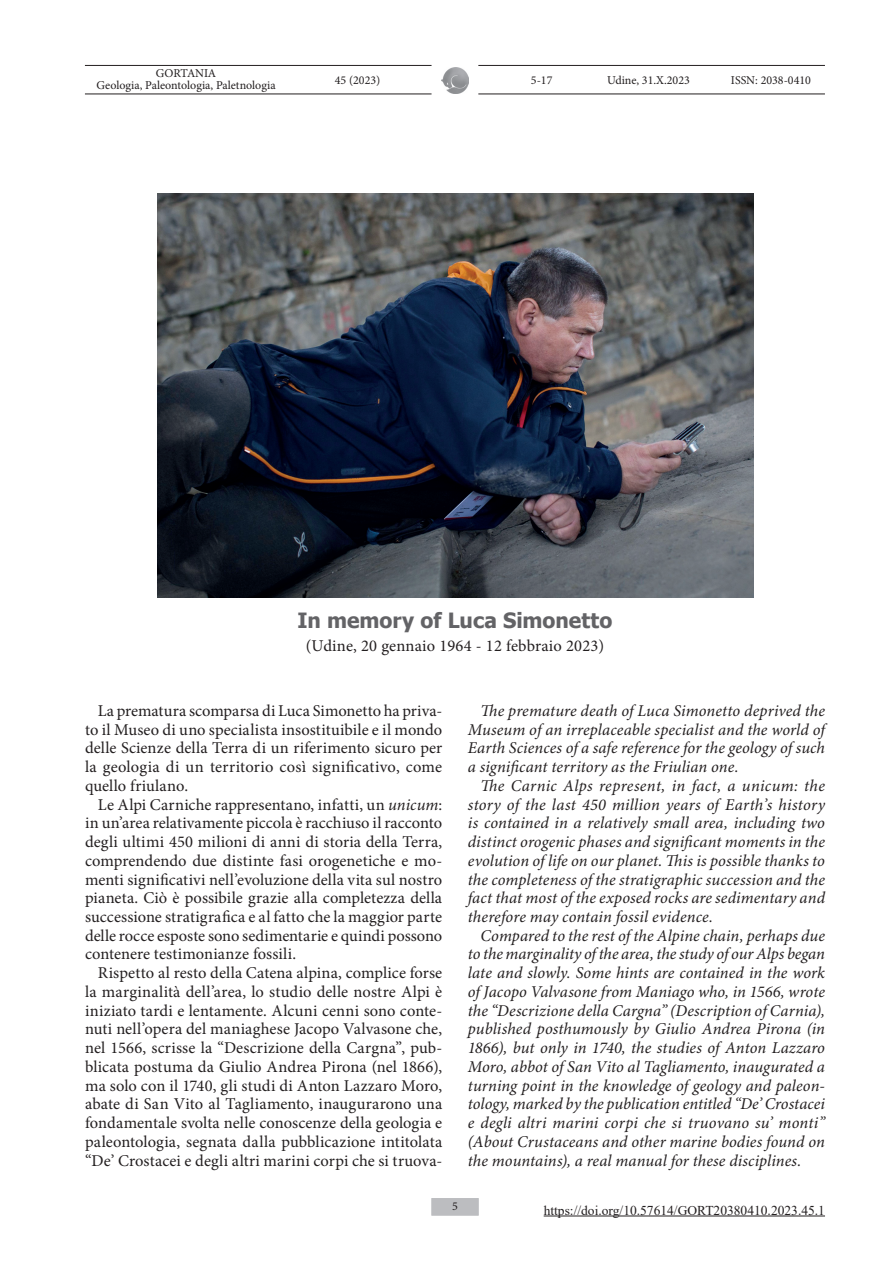
<style>
.page{position:relative;width:893px;height:1263px;background:#fff}
.page>*{position:absolute;margin:0;border:0;box-sizing:border-box;transform-origin:0 0}
.t1{font:700 21px "Tahoma";letter-spacing:-.005em;color:#636366}
.t2{font:16.5px/18.8px "Minion Pro";letter-spacing:.005em;color:#231f20;text-align:justify}
.t3{font:italic 16.5px/18.8px "Minion Pro";letter-spacing:.005em;color:#231f20;text-align:justify}
.t4{font:13.5px "Times New Roman";color:#231f20}
.t5{font:12px/12px "Minion Pro";color:#231f20;text-align:center}
.s1{font-style:italic}
</style>
<div class="page">
<div style="left:432px;top:1198px;width:46px;height:17px;background:#bcbdc0"></div>
<img style="left:158px;top:193px;width:595px;height:404px">
<hr style="left:478px;top:94px;width:347px;height:1px;background:#231f20">
<hr style="left:85px;top:94px;width:347px;height:1px;background:#231f20">
<hr style="left:478px;top:65px;width:347px;height:1px;background:#231f20">
<hr style="left:85px;top:65px;width:347px;height:1px;background:#231f20">
<img style="left:441px;top:67px;width:28px;height:27px">
<hr style="left:544px;top:1216px;width:281px;height:1px;background:#231f20">
<p class="t5" style="left:97px;top:67px;width:181px">GORTANIA<br>Geologia, Paleontologia, Paletnologia</p>
<p class="t5" style="left:335px;top:75px;width:47px">45 (2023)</p>
<p class="t5" style="left:531px;top:75px;width:23px">5-17</p>
<p class="t5" style="left:607px;top:75px;width:84px">Udine, 31.X.2023</p>
<p class="t5" style="left:731px;top:75px;width:82px">ISSN: 2038-0410</p>
<p class="t1" style="left:298px;top:606px;width:316px">In memory of Luca Simonetto</p>
<p class="t2" style="left:306px;top:636px;width:300px">(Udine, 20 gennaio 1964 - 12 febbraio 2023)</p>
<p class="t2" style="left:85px;top:701px;width:359px;text-indent:13px">La prematura scomparsa di Luca Simonetto ha priva&shy;to il Museo di uno specialista insostituibile e il mondo delle Scienze della Terra di un riferimento sicuro per la geologia di un territorio così significativo, come quello friulano.</p>
<p class="t2" style="left:85px;top:795px;width:359px;text-indent:13px">Le Alpi Carniche rappresentano, infatti, un <span class="s1">unicum</span>: in un’area relativamente piccola è racchiuso il racconto degli ultimi 450 milioni di anni di storia della Terra, comprendendo due distinte fasi orogenetiche e mo&shy;menti significativi nell’evoluzione della vita sul nostro pianeta. Ciò è possibile grazie alla completezza della successione stratigrafica e al fatto che la maggior parte delle rocce esposte sono sedimentarie e quindi possono contenere testimonianze fossili.</p>
<p class="t2" style="left:85px;top:964px;width:359px;text-indent:13px">Rispetto al resto della Catena alpina, complice forse la marginalità dell’area, lo studio delle nostre Alpi è iniziato tardi e lentamente. Alcuni cenni sono conte&shy;nuti nell’opera del maniaghese Jacopo Valvasone che, nel 1566, scrisse la “Descrizione della Cargna”, pub&shy;blicata postuma da Giulio Andrea Pirona (nel 1866), ma solo con il 1740, gli studi di Anton Lazzaro Moro, abate di San Vito al Tagliamento, inaugurarono una fondamentale svolta nelle conoscenze della geologia e paleontologia, segnata dalla pubblicazione intitolata “De’ Crostacei e degli altri marini corpi che si truova-</p>
<p class="t5" style="left:452px;top:1200px;width:7px">5</p>
<p class="t3" style="left:468px;top:702px;width:359px;text-indent:13px">The premature death of Luca Simonetto deprived the Museum of an irreplaceable specialist and the world of Earth Sciences of a safe reference for the geology of such a significant territory as the Friulian one.</p>
<p class="t3" style="left:468px;top:777px;width:359px;text-indent:13px">The Carnic Alps represent, in fact, a unicum: the story of the last 450 million years of Earth’s history is contained in a relatively small area, including two distinct orogenic phases and significant moments in the evolution of life on our planet. This is possible thanks to the completeness of the stratigraphic succession and the fact that most of the exposed rocks are sedimentary and therefore may contain fossil evidence.</p>
<p class="t3" style="left:468px;top:927px;width:359px;text-indent:13px">Compared to the rest of the Alpine chain, perhaps due to the marginality of the area, the study of our Alps began late and slowly. Some hints are contained in the work of Jacopo Valvasone from Maniago who, in 1566, wrote the “Descrizione della Cargna” (Description of Carnia), published posthumously by Giulio Andrea Pirona (in 1866), but only in 1740, the studies of Anton Lazzaro Moro, abbot of San Vito al Tagliamento, inaugurated a turning point in the knowledge of geology and paleon&shy;tology, marked by the publication entitled “De’ Crostacei e degli altri marini corpi che si truovano su’ monti” (About Crustaceans and other marine bodies found on the mountains), a real manual for these disciplines.</p>
<p class="t4" style="left:544px;top:1200px;width:283px">https://doi.org/10.57614/GORT20380410.2023.45.1</p>
</div>
